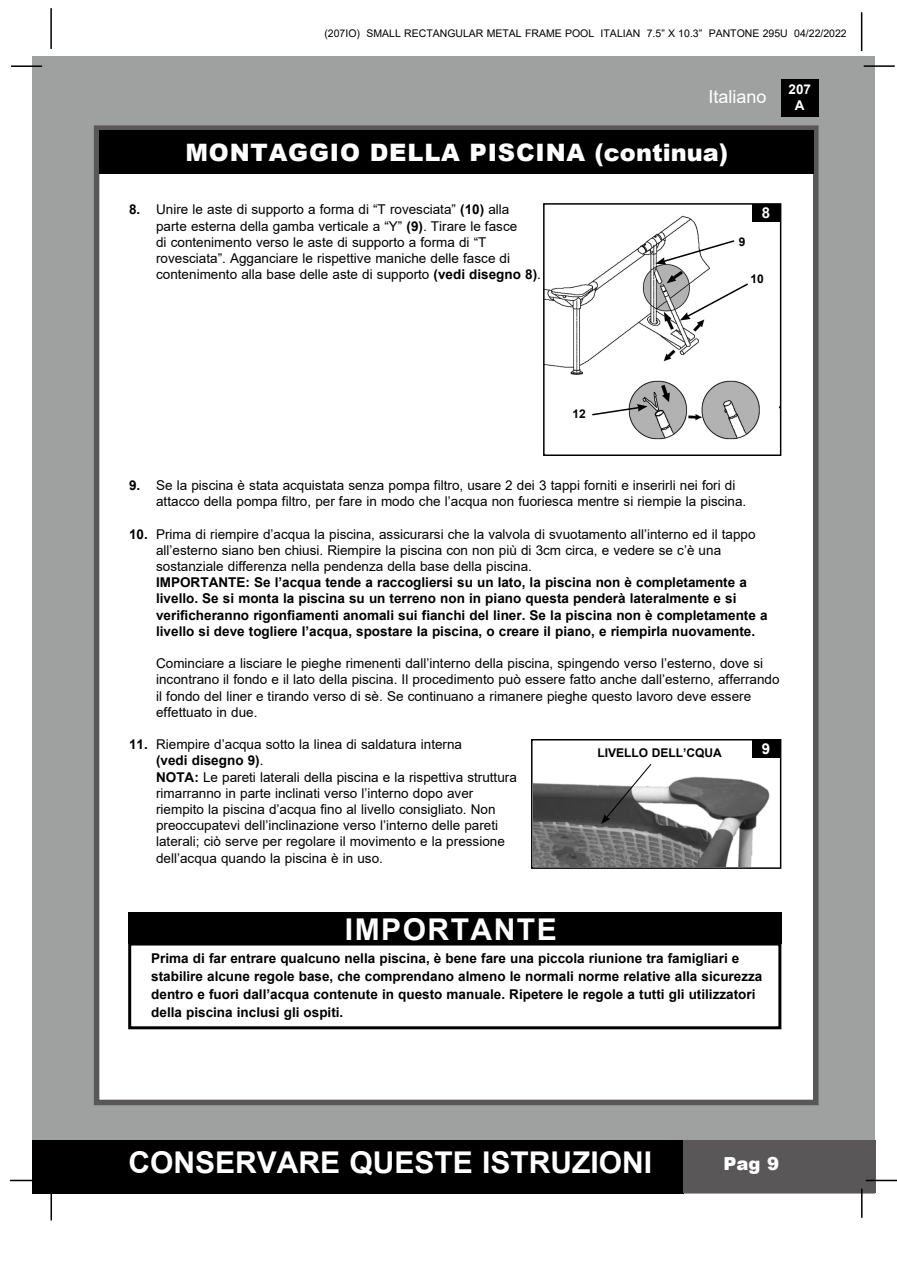
<style>
.page{position:relative;width:897px;height:1264px;background:#fff}
.page>*{position:absolute;margin:0;border:0;box-sizing:border-box;transform-origin:0 0}
.t1{font:700 30px "Arial";color:#fff}
.t2{font:700 30px "Arial";letter-spacing:.05em;color:#fff}
.t3{font:900 24px "Arial";letter-spacing:.035em;color:#fff}
.t4{font:18px "Arial";color:#fff}
.t5{font:900 18px "Arial";color:#fff}
.t6{font:700 15px "Arial";color:#fff}
.t7{font:13.5px/16.2px "Arial";color:#000}
.t8{font:700 13.5px/16.2px "Arial";color:#000}
.t9{font:700 13.5px/16.2px "Arial";color:#fff;text-align:center}
.t10{font:700 12px "Arial";color:#000}
.t11{font:10.5px "Arial";color:#000}
.s1{font-weight:700}
</style>
<div class="page">
<div style="left:33px;top:56px;width:842px;height:1137px;background:#9fa0a0"></div>
<div style="left:780px;top:79px;width:38px;height:38px;background:#000"></div>
<hr style="left:863px;top:65px;width:31px;height:2px;background:#000">
<hr style="left:50px;top:8px;width:2px;height:41px;background:#000">
<hr style="left:860px;top:12px;width:2px;height:39px;background:#000">
<div style="left:33px;top:1140px;width:650px;height:53px;background:#000"></div>
<div style="left:683px;top:1140px;width:192px;height:53px;background:#595757"></div>
<hr style="left:865px;top:1179px;width:31px;height:2px;background:#000">
<hr style="left:860px;top:1188px;width:2px;height:29px;background:#000">
<hr style="left:50px;top:1190px;width:2px;height:30px;background:#000">
<hr style="left:10px;top:1179px;width:31px;height:2px;background:#000">
<hr style="left:11px;top:65px;width:31px;height:2px;background:#000">
<div style="left:94px;top:125px;width:724px;height:980px;background:#fff;border:6px solid #595757"></div>
<div style="left:99px;top:130px;width:714px;height:44px;background:#000"></div>
<div style="left:128px;top:912px;width:653px;height:31px;background:#000"></div>
<div style="left:128px;top:942px;width:653px;height:87px;border:3px solid #000"></div>
<div style="left:531px;top:739px;width:250px;height:130px;border:2px solid #000"></div>
<img style="left:533px;top:759px;width:245px;height:108px">
<svg style="left:601px;top:763px;width:51px;height:61px"></svg>
<div style="left:752px;top:740px;width:28px;height:18px;background:#000"></div>
<img style="left:546px;top:215px;width:164px;height:160px">
<div style="left:543px;top:203px;width:238px;height:253px;border:2px solid #000"></div>
<div style="left:752px;top:204px;width:28px;height:18px;background:#000"></div>
<svg style="left:679px;top:282px;width:69px;height:38px"></svg>
<svg style="left:655px;top:239px;width:80px;height:25px"></svg>
<div style="left:608px;top:376px;width:171px;height:77px;background:#fff"></div>
<img style="left:629px;top:380px;width:131px;height:60px">
<svg style="left:592px;top:404px;width:55px;height:12px"></svg>
<p class="t11" style="left:324px;top:26px;width:524px">(207IO) SMALL RECTANGULAR METAL FRAME POOL ITALIAN 7.5” X 10.3” PANTONE 295U 04/22/2022</p>
<h3 class="t4" style="left:708px;top:84px;width:60px">Italiano</h3>
<h2 class="t3" style="left:185px;top:135px;width:544px">MONTAGGIO DELLA PISCINA (continua)</h2>
<p class="t7" style="left:156px;top:202px;width:386px;text-indent:-27px"><span class="s1">8.</span> Unire le aste di supporto a forma di “T rovesciata” <span class="s1">(10)</span> alla parte esterna della gamba verticale a “Y” <span class="s1">(9)</span>. Tirare le fasce<br>di contenimento verso le aste di supporto a forma di “T rovesciata”. Agganciare le rispettive maniche delle fasce di contenimento alla base delle aste di supporto <span class="s1">(vedi disegno 8)</span>.</p>
<p class="t10" style="left:738px;top:234px;width:8px">9</p>
<p class="t6" style="left:761px;top:202px;width:10px">8</p>
<p class="t10" style="left:750px;top:271px;width:15px">10</p>
<p class="t9" style="left:788px;top:81px;width:24px">207<br>A</p>
<p class="t10" style="left:572px;top:405px;width:15px">12</p>
<p class="t7" style="left:156px;top:477px;width:591px;text-indent:-27px"><span class="s1">9.</span> Se la piscina è stata acquistata senza pompa filtro, usare 2 dei 3 tappi forniti e inserirli nei fori di attacco della pompa filtro, per fare in modo che l’acqua non fuoriesca mentre si riempie la piscina.</p>
<p class="t7" style="left:156px;top:526px;width:601px;text-indent:-27px"><span class="s1">10.</span> Prima di riempire d’acqua la piscina, assicurarsi che la valvola di svuotamento all’interno ed il tappo all’esterno siano ben chiusi. Riempire la piscina con non più di 3cm circa, e vedere se c’è una sostanziale differenza nella pendenza della base della piscina.</p>
<p class="t8" style="left:156px;top:574px;width:613px">IMPORTANTE: Se l’acqua tende a raccogliersi su un lato, la piscina non è completamente a livello. Se si monta la piscina su un terreno non in piano questa penderà lateralmente e si verificheranno rigonfiamenti anomali sui fianchi del liner. Se la piscina non è completamente a livello si deve togliere l’acqua, spostare la piscina, o creare il piano, e riempirla nuovamente.</p>
<p class="t7" style="left:156px;top:655px;width:625px">Cominciare a lisciare le pieghe rimenenti dall’interno della piscina, spingendo verso l’esterno, dove si incontrano il fondo e il lato della piscina. Il procedimento può essere fatto anche dall’esterno, afferrando il fondo del liner e tirando verso di sè. Se continuano a rimanere pieghe questo lavoro deve essere effettuato in due.</p>
<p class="t7" style="left:156px;top:736px;width:362px;text-indent:-27px"><span class="s1">11.</span> Riempire d’acqua sotto la linea di saldatura interna<br><span class="s1">(vedi disegno 9)</span>.<br><span class="s1">NOTA:</span> Le pareti laterali della piscina e la rispettiva struttura rimarranno in parte inclinati verso l’interno dopo aver riempito la piscina d’acqua fino al livello consigliato. Non preoccupatevi dell’inclinazione verso l’interno delle pareti laterali; ciò serve per regolare il movimento e la pressione dell’acqua quando la piscina è in uso.</p>
<p class="t10" style="left:597px;top:744px;width:126px">LIVELLO DELL’CQUA</p>
<p class="t6" style="left:761px;top:738px;width:10px">9</p>
<h1 class="t2" style="left:345px;top:908px;width:213px">IMPORTANTE</h1>
<p class="t8" style="left:151px;top:949px;width:612px;line-height:18px">Prima di far entrare qualcuno nella piscina, è bene fare una piccola riunione tra famigliari e stabilire alcune regole base, che comprendano almeno le normali norme relative alla sicurezza dentro e fuori dall’acqua contenute in questo manuale. Ripetere le regole a tutti gli utilizzatori della piscina inclusi gli ospiti.</p>
<h1 class="t1" style="left:128px;top:1141px;width:525px">CONSERVARE QUESTE ISTRUZIONI</h1>
<h3 class="t5" style="left:723px;top:1150px;width:57px">Pag 9</h3>
</div>
